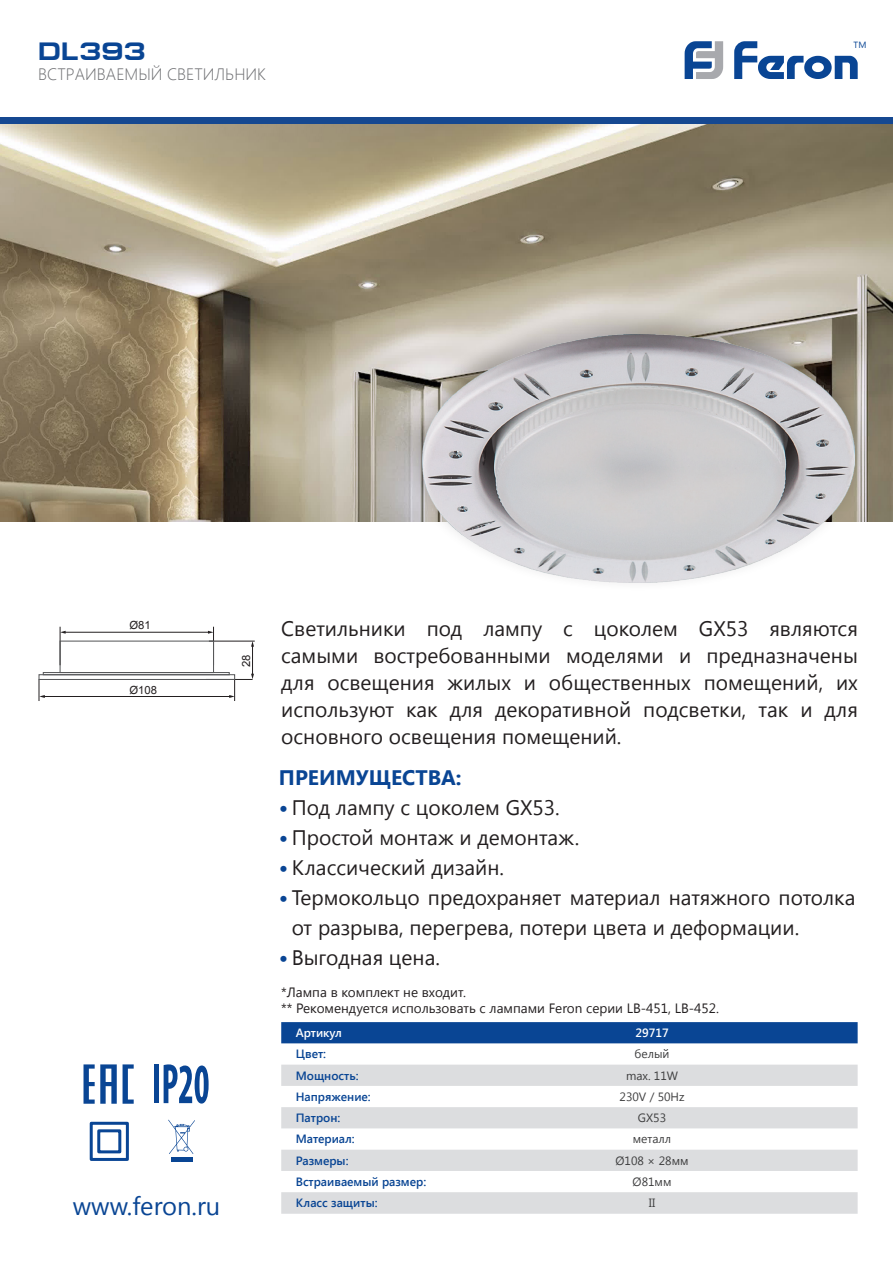
<style>
.page{position:relative;width:893px;height:1263px;background:#fff}
.page>*{position:absolute;margin:0;border:0;box-sizing:border-box;transform-origin:0 0}
.t1{font:25.5px "Segoe UI";color:#094594}
.t2{font:700 25.5px "Europe Ext";color:#094594}
.t3{font:21px/27px "Segoe UI";color:#231f20;text-align:justify}
.t4{font:700 21px "Segoe UI";color:#094594}
.t5{font:300 16.5px "Segoe UI";color:#6c6d70}
.t6{font:13.5px "Segoe UI";color:#231f20}
.t7{font:600 12px "Segoe UI";color:#094594}
.t8{font:12px "Segoe UI";color:#3e3e3f}
.t9{font:600 12px "Segoe UI";color:#fff}
.t10{font:11.25px "Arial";color:#231f20}
.t11{font:9px "Segoe UI";color:#094594}
.s1{font-weight:700;font-size:22.5px;color:#094594}
</style>
<div class="page">
<img style="left:0;top:123px;width:893px;height:399px">
<div style="left:0;top:117px;width:893px;height:6px;background:#154891"></div>
<div style="left:404px;top:307px;width:469px;height:285px;background:#231f20;opacity:.3"></div>
<img style="left:422px;top:334px;width:433px;height:249px">
<svg style="left:685px;top:41px;width:38px;height:38px"></svg>
<svg style="left:734px;top:41px;width:124px;height:38px"></svg>
<div style="left:281px;top:1022px;width:577px;height:21px;background:#094594"></div>
<svg style="left:281px;top:1065px;width:577px;height:149px;fill:#dcdddf"></svg>
<div style="left:171px;top:1157px;width:21px;height:5px;background:#094594"></div>
<svg style="left:168px;top:1120px;width:27px;height:34px"></svg>
<svg style="left:123px;top:1064px;width:11px;height:40px"></svg>
<svg style="left:84px;top:1064px;width:33px;height:40px"></svg>
<hr style="left:155px;top:1064px;width:4px;height:39px;background:#094594">
<svg style="left:164px;top:1064px;width:45px;height:39px"></svg>
<svg style="left:89px;top:1121px;width:40px;height:40px"></svg>
<hr style="left:209px;top:641px;width:46px;height:1px;background:#231f20">
<hr style="left:206px;top:679px;width:47px;height:1px;background:#231f20">
<svg style="left:251px;top:641px;width:3px;height:38px"></svg>
<hr style="left:213px;top:627px;width:1px;height:38px;background:#231f20">
<hr style="left:60px;top:627px;width:1px;height:38px;background:#231f20">
<hr style="left:65px;top:632px;width:144px;height:1px;background:#231f20">
<svg style="left:60px;top:631px;width:6px;height:3px"></svg>
<svg style="left:39px;top:640px;width:196px;height:61px"></svg>
<div style="left:38px;top:674px;width:197px;height:6px;border:1px solid #57585a"></div>
<p class="t2" style="left:38px;top:38px;width:109px">DL393</p>
<p class="t11" style="left:854px;top:38px;width:14px">TM</p>
<p class="t5" style="left:38px;top:62px;width:229px">ВСТРАИВАЕМЫЙ СВЕТИЛЬНИК</p>
<p class="t10" style="left:129px;top:618px;width:23px">Ø81</p>
<p class="t10" style="left:129px;top:682px;width:29px">Ø108</p>
<p class="t10" style="left:239px;top:667px;width:14px;rotate:-90deg">28</p>
<p class="t3" style="left:281px;top:614px;width:578px">Светильники под лампу с цоколем GX53 являются самыми востребованными моделями и предназначены для освещения жилых и общественных помещений, их используют как для декоративной подсветки, так и для основного освещения помещений.</p>
<p class="t4" style="left:279px;top:762px;width:184px">ПРЕИМУЩЕСТВА:</p>
<p class="t3" style="left:279px;top:793px;width:282px"><span class="s1">•</span> Под лампу с цоколем GX53.</p>
<p class="t3" style="left:279px;top:823px;width:302px"><span class="s1">•</span> Простой монтаж и демонтаж.</p>
<p class="t3" style="left:279px;top:853px;width:227px"><span class="s1">•</span> Классический дизайн.</p>
<p class="t3" style="left:292px;top:882px;width:565px;line-height:30px;text-indent:-13px"><span class="s1">•</span> Термокольцо предохраняет материал натяжного потолка от разрыва, перегрева, потери цвета и деформации.</p>
<p class="t3" style="left:279px;top:943px;width:162px"><span class="s1">•</span> Выгодная цена.</p>
<p class="t6" style="left:281px;top:982px;width:186px">*Лампа в комплект не входит.</p>
<p class="t6" style="left:281px;top:999px;width:439px">** Рекомендуется использовать с лампами Feron серии LB-451, LB-452.</p>
<p class="t9" style="left:296px;top:1024px;width:48px">Артикул</p>
<p class="t9" style="left:635px;top:1024px;width:35px">29717</p>
<p class="t7" style="left:296px;top:1046px;width:32px">Цвет:</p>
<p class="t8" style="left:634px;top:1046px;width:37px">белый</p>
<p class="t7" style="left:296px;top:1067px;width:64px">Мощность:</p>
<p class="t8" style="left:626px;top:1067px;width:53px">max. 11W</p>
<p class="t7" style="left:296px;top:1088px;width:77px">Напряжение:</p>
<p class="t8" style="left:620px;top:1088px;width:66px">230V / 50Hz</p>
<p class="t7" style="left:296px;top:1109px;width:46px">Патрон:</p>
<p class="t8" style="left:638px;top:1109px;width:30px">GX53</p>
<p class="t7" style="left:296px;top:1131px;width:61px">Материал:</p>
<p class="t8" style="left:633px;top:1131px;width:40px">металл</p>
<p class="t7" style="left:296px;top:1152px;width:54px">Размеры:</p>
<p class="t8" style="left:616px;top:1152px;width:75px">Ø108 × 28мм</p>
<p class="t7" style="left:296px;top:1173px;width:132px">Встраиваемый размер:</p>
<p class="t8" style="left:633px;top:1173px;width:40px">Ø81мм</p>
<p class="t1" style="left:73px;top:1188px;width:149px">www.feron.ru</p>
<p class="t7" style="left:296px;top:1195px;width:83px">Класс защиты:</p>
<p class="t8" style="left:649px;top:1195px;width:8px">II</p>
</div>
